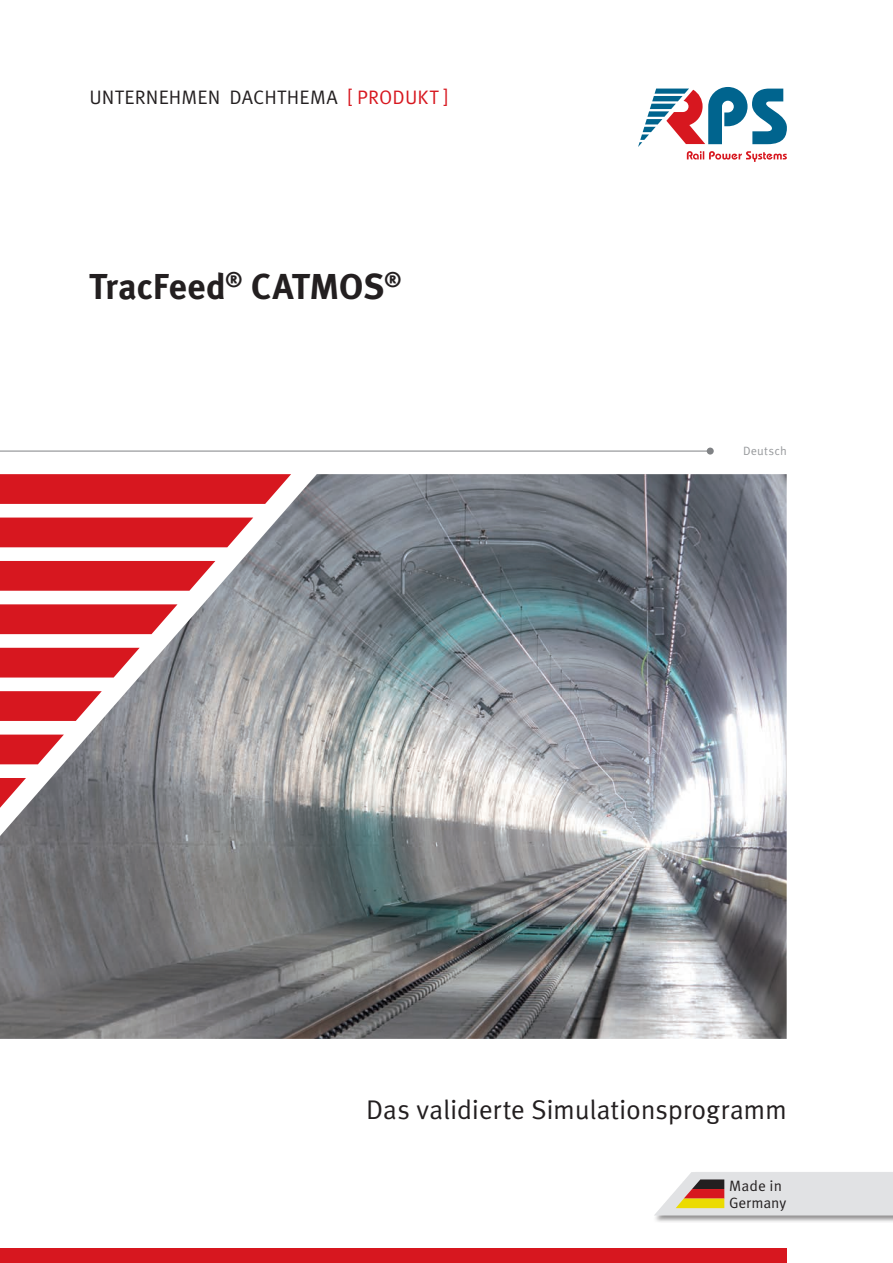
<style>
.page{position:relative;width:893px;height:1263px;background:#fff}
.page>*{position:absolute;margin:0;border:0;box-sizing:border-box;transform-origin:0 0}
.t1{font:700 36px "Meta Pro";letter-spacing:-.01em;color:#231f20}
.t2{font:27px "Meta Pro";letter-spacing:-.015em;color:#231f20}
.t3{font:19.5px "Meta Pro";letter-spacing:.01em;color:#231f20}
.t4{font:15px/16.5px "Meta Pro";color:#231f20}
.t5{font:12px "Meta Pro";letter-spacing:.015em;color:#97999c}
.s1{color:#d7171f}
</style>
<div class="page">
<img style="left:0;top:474px;width:787px;height:565px">
<svg style="left:638px;top:87px;width:149px;height:75px"></svg>
<div style="left:0;top:1248px;width:787px;height:15px;background:#d7171f"></div>
<hr style="left:0;top:451px;width:710px;height:1px;background:#808285">
<div style="left:707px;top:448px;width:7px;height:7px;background:#808285;border-radius:50%"></div>
<svg style="left:0;top:474px;width:291px;height:334px"></svg>
<div style="left:653px;top:1170px;width:240px;height:53px;background:#231f20;opacity:.5"></div>
<svg style="left:654px;top:1172px;width:239px;height:43px;background:#ded8d1"></svg>
<p class="t3" style="left:89px;top:85px;width:361px">UNTERNEHMEN DACHTHEMA <span class="s1">[ PRODUKT ]</span></p>
<h1 class="t1" style="left:89px;top:264px;width:314px">TracFeed<sup>®</sup> CATMOS<sup>®</sup></h1>
<p class="t5" style="left:743px;top:443px;width:45px">Deutsch</p>
<p class="t2" style="left:366px;top:1092px;width:422px">Das validierte Simulationsprogramm</p>
<p class="t4" style="left:729px;top:1178px;width:59px">Made in<br>Germany</p>
</div>
